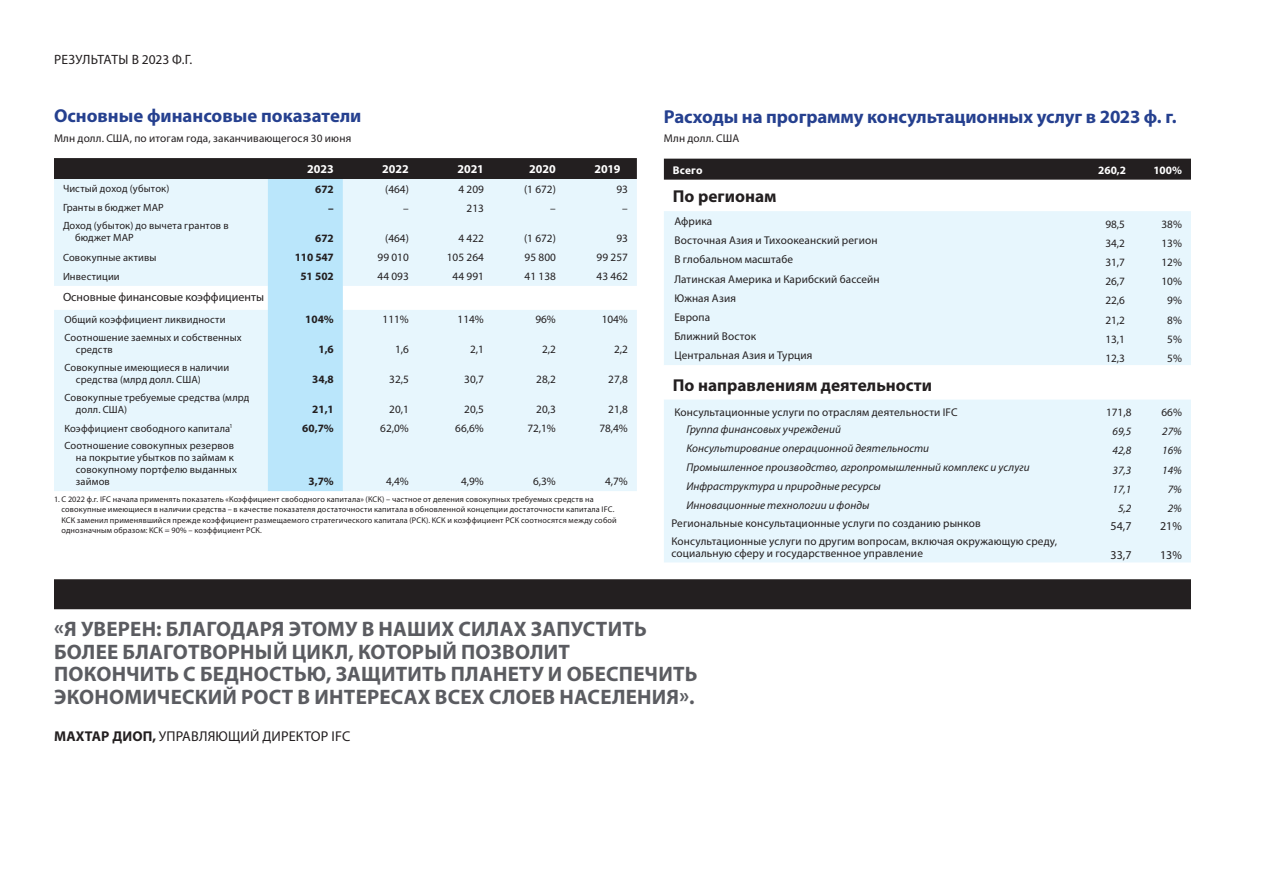
<style>
.page{position:relative;width:1263px;height:893px;background:#fff}
.page>*{position:absolute;margin:0;border:0;box-sizing:border-box;transform-origin:0 0}
.t1{font:700 21px/22.5px "Myriad Pro";letter-spacing:.01em;color:#5b5c61}
.t2{font:700 18.75px "Myriad Pro";letter-spacing:-.005em;color:#25408f}
.t3{font:700 17.25px "Myriad Pro";color:#231f20}
.t4{font:14.25px "Myriad Pro";letter-spacing:.01em;color:#231f20}
.t5{font:13.5px "Myriad Pro";letter-spacing:.005em;color:#231f20}
.t6{font:12px "Myriad Pro";color:#231f20}
.t7{font:700 12px "Myriad Pro";letter-spacing:.005em;color:#fff}
.t8{font:11.25px/12px "Myriad Pro";letter-spacing:.01em;color:#231f20}
.t9{font:italic 11.25px "Myriad Pro";letter-spacing:.005em;color:#231f20}
.t10{font:700 11.25px "Myriad Pro";color:#231f20}
.t11{font:700 11.25px "Myriad Pro";letter-spacing:.005em;color:#fff}
.t12{font:10.5px/12px "Myriad Pro";letter-spacing:.015em;color:#231f20}
.t13{font:8.25px/10.5px "Myriad Pro";letter-spacing:.02em;color:#231f20}
.s1{font-weight:700}
</style>
<div class="page">
<svg style="left:54px;top:158px;width:583px;height:333px;background:#d6e7ee"></svg>
<div style="left:664px;top:159px;width:527px;height:21px;background:#231f20"></div>
<div style="left:664px;top:211px;width:527px;height:154px;background:#e7f6fd"></div>
<div style="left:664px;top:400px;width:527px;height:162px;background:#e7f6fd"></div>
<div style="left:54px;top:579px;width:1137px;height:30px;background:#231f20"></div>
<p class="t5" style="left:54px;top:51px;width:139px">РЕЗУЛЬТАТЫ В 2023 Ф.Г.</p>
<h2 class="t2" style="left:54px;top:104px;width:309px">Основные финансовые показатели</h2>
<p class="t8" style="left:54px;top:132px;width:299px">Млн долл. США, по итогам года, заканчивающегося 30 июня</p>
<p class="t7" style="left:307px;top:161px;width:28px">2023</p>
<p class="t7" style="left:382px;top:161px;width:28px">2022</p>
<p class="t7" style="left:457px;top:161px;width:28px">2021</p>
<p class="t7" style="left:529px;top:161px;width:28px">2020</p>
<p class="t7" style="left:594px;top:161px;width:28px">2019</p>
<p class="t12" style="left:63px;top:183px;width:108px">Чистый доход (убыток)</p>
<p class="t10" style="left:315px;top:181px;width:20px">672</p>
<p class="t8" style="left:385px;top:183px;width:25px">(464)</p>
<p class="t8" style="left:458px;top:183px;width:27px">4 209</p>
<p class="t8" style="left:524px;top:183px;width:33px">(1 672)</p>
<p class="t8" style="left:616px;top:183px;width:13px">93</p>
<p class="t12" style="left:63px;top:202px;width:102px">Гранты в бюджет МАР</p>
<p class="t10" style="left:328px;top:201px;width:7px">–</p>
<p class="t8" style="left:403px;top:202px;width:7px">–</p>
<p class="t8" style="left:467px;top:202px;width:19px">213</p>
<p class="t8" style="left:550px;top:202px;width:7px">–</p>
<p class="t8" style="left:622px;top:202px;width:7px">–</p>
<p class="t12" style="left:75px;top:220px;width:155px;text-indent:-12px">Доход (убыток) до вычета грантов в бюджет МАР</p>
<p class="t10" style="left:315px;top:231px;width:20px">672</p>
<p class="t8" style="left:385px;top:232px;width:25px">(464)</p>
<p class="t8" style="left:458px;top:232px;width:27px">4 422</p>
<p class="t8" style="left:524px;top:232px;width:33px">(1 672)</p>
<p class="t8" style="left:616px;top:232px;width:13px">93</p>
<p class="t12" style="left:63px;top:251px;width:95px">Совокупные активы</p>
<p class="t10" style="left:295px;top:250px;width:41px">110 547</p>
<p class="t8" style="left:378px;top:251px;width:33px">99 010</p>
<p class="t8" style="left:447px;top:251px;width:39px">105 264</p>
<p class="t8" style="left:525px;top:251px;width:33px">95 800</p>
<p class="t8" style="left:597px;top:251px;width:33px">99 257</p>
<p class="t12" style="left:63px;top:270px;width:58px">Инвестиции</p>
<p class="t10" style="left:300px;top:269px;width:35px">51 502</p>
<p class="t8" style="left:378px;top:270px;width:33px">44 093</p>
<p class="t8" style="left:453px;top:270px;width:33px">44 991</p>
<p class="t8" style="left:525px;top:270px;width:33px">41 138</p>
<p class="t8" style="left:597px;top:270px;width:33px">43 462</p>
<p class="t6" style="left:63px;top:289px;width:202px">Основные финансовые коэффициенты</p>
<p class="t12" style="left:64px;top:314px;width:163px">Общий коэффициент ликвидности</p>
<p class="t10" style="left:305px;top:312px;width:30px">104%</p>
<p class="t8" style="left:383px;top:313px;width:28px">111%</p>
<p class="t8" style="left:458px;top:313px;width:28px">114%</p>
<p class="t8" style="left:535px;top:313px;width:22px">96%</p>
<p class="t8" style="left:602px;top:313px;width:28px">104%</p>
<p class="t12" style="left:76px;top:331px;width:167px;text-indent:-11px">Соотношение заемных и собственных средств</p>
<p class="t10" style="left:318px;top:342px;width:17px">1,6</p>
<p class="t8" style="left:395px;top:343px;width:15px">1,6</p>
<p class="t8" style="left:470px;top:343px;width:15px">2,1</p>
<p class="t8" style="left:542px;top:343px;width:15px">2,2</p>
<p class="t8" style="left:614px;top:343px;width:15px">2,2</p>
<p class="t12" style="left:76px;top:361px;width:155px;text-indent:-11px">Совокупные имеющиеся в наличии средства (млрд долл. США)</p>
<p class="t10" style="left:312px;top:372px;width:23px">34,8</p>
<p class="t8" style="left:389px;top:373px;width:21px">32,5</p>
<p class="t8" style="left:464px;top:373px;width:21px">30,7</p>
<p class="t8" style="left:536px;top:373px;width:21px">28,2</p>
<p class="t8" style="left:608px;top:373px;width:21px">27,8</p>
<p class="t12" style="left:76px;top:391px;width:175px;text-indent:-11px">Совокупные требуемые средства (млрд долл. США)</p>
<p class="t10" style="left:312px;top:401px;width:23px">21,1</p>
<p class="t8" style="left:389px;top:403px;width:21px">20,1</p>
<p class="t8" style="left:464px;top:403px;width:21px">20,5</p>
<p class="t8" style="left:536px;top:403px;width:21px">20,3</p>
<p class="t8" style="left:608px;top:403px;width:21px">21,8</p>
<p class="t12" style="left:64px;top:422px;width:170px">Коэффициент свободного капитала<sup>1</sup></p>
<p class="t10" style="left:302px;top:421px;width:33px">60,7%</p>
<p class="t8" style="left:380px;top:422px;width:30px">62,0%</p>
<p class="t8" style="left:455px;top:422px;width:30px">66,6%</p>
<p class="t8" style="left:527px;top:422px;width:30px">72,1%</p>
<p class="t8" style="left:599px;top:422px;width:30px">78,4%</p>
<p class="t12" style="left:76px;top:440px;width:163px;text-indent:-11px">Соотношение совокупных резервов на покрытие убытков по займам к совокупному портфелю выданных займов</p>
<p class="t10" style="left:309px;top:474px;width:27px">3,7%</p>
<p class="t8" style="left:386px;top:475px;width:24px">4,4%</p>
<p class="t8" style="left:461px;top:475px;width:24px">4,9%</p>
<p class="t8" style="left:533px;top:475px;width:24px">6,3%</p>
<p class="t8" style="left:605px;top:475px;width:24px">4,7%</p>
<p class="t13" style="left:61px;top:493px;width:557px;text-indent:-7px">1. С 2022 ф.г. IFC начала применять показатель «Коэффициент свободного капитала» (КСК) – частное от деления совокупных требуемых средств на совокупные имеющиеся в наличии средства – в качестве показателя достаточности капитала в обновленной концепции достаточности капитала IFC.<br>КСК заменил применявшийся прежде коэффициент размещаемого стратегического капитала (РСК). КСК и коэффициент РСК соотносятся между собой однозначным образом: КСК = 90% – коэффициент РСК.</p>
<h2 class="t2" style="left:664px;top:104px;width:514px">Расходы на программу консультационных услуг в 2023 ф. г.</h2>
<p class="t8" style="left:664px;top:132px;width:77px">Млн долл. США</p>
<p class="t11" style="left:673px;top:162px;width:31px">Всего</p>
<p class="t11" style="left:1098px;top:162px;width:29px">260,2</p>
<p class="t11" style="left:1153px;top:162px;width:30px">100%</p>
<h3 class="t3" style="left:673px;top:185px;width:105px">По регионам</h3>
<p class="t8" style="left:674px;top:215px;width:39px">Африка</p>
<p class="t8" style="left:1105px;top:218px;width:21px">98,5</p>
<p class="t8" style="left:1161px;top:218px;width:22px">38%</p>
<p class="t8" style="left:674px;top:234px;width:205px">Восточная Азия и Тихоокеанский регион</p>
<p class="t8" style="left:1105px;top:237px;width:21px">34,2</p>
<p class="t8" style="left:1161px;top:237px;width:22px">13%</p>
<p class="t8" style="left:674px;top:253px;width:120px">В глобальном масштабе</p>
<p class="t8" style="left:1105px;top:256px;width:21px">31,7</p>
<p class="t8" style="left:1161px;top:256px;width:22px">12%</p>
<p class="t8" style="left:674px;top:273px;width:207px">Латинская Америка и Карибский бассейн</p>
<p class="t8" style="left:1105px;top:275px;width:21px">26,7</p>
<p class="t8" style="left:1161px;top:275px;width:22px">10%</p>
<p class="t8" style="left:674px;top:292px;width:63px">Южная Азия</p>
<p class="t8" style="left:1105px;top:294px;width:21px">22,6</p>
<p class="t8" style="left:1167px;top:294px;width:16px">9%</p>
<p class="t8" style="left:674px;top:311px;width:37px">Европа</p>
<p class="t8" style="left:1105px;top:314px;width:21px">21,2</p>
<p class="t8" style="left:1167px;top:314px;width:16px">8%</p>
<p class="t8" style="left:674px;top:330px;width:83px">Ближний Восток</p>
<p class="t8" style="left:1105px;top:333px;width:21px">13,1</p>
<p class="t8" style="left:1167px;top:333px;width:16px">5%</p>
<p class="t8" style="left:674px;top:349px;width:140px">Центральная Азия и Турция</p>
<p class="t8" style="left:1105px;top:352px;width:21px">12,3</p>
<p class="t8" style="left:1167px;top:352px;width:16px">5%</p>
<h3 class="t3" style="left:673px;top:373px;width:261px">По направлениям деятельности</h3>
<p class="t8" style="left:674px;top:406px;width:285px">Консультационные услуги по отраслям деятельности IFC</p>
<p class="t8" style="left:1106px;top:406px;width:27px">171,8</p>
<p class="t8" style="left:1161px;top:406px;width:22px">66%</p>
<p class="t9" style="left:686px;top:422px;width:156px">Группа финансовых учреждений</p>
<p class="t9" style="left:1112px;top:425px;width:20px">69,5</p>
<p class="t9" style="left:1162px;top:425px;width:21px">27%</p>
<p class="t9" style="left:686px;top:441px;width:244px">Консультирование операционной деятельности</p>
<p class="t9" style="left:1112px;top:444px;width:20px">42,8</p>
<p class="t9" style="left:1162px;top:444px;width:21px">16%</p>
<p class="t9" style="left:686px;top:460px;width:345px">Промышленное производство, агропромышленный комплекс и услуги</p>
<p class="t9" style="left:1112px;top:463px;width:20px">37,3</p>
<p class="t9" style="left:1162px;top:463px;width:21px">14%</p>
<p class="t9" style="left:686px;top:479px;width:196px">Инфраструктура и природные ресурсы</p>
<p class="t9" style="left:1112px;top:482px;width:20px">17,1</p>
<p class="t9" style="left:1168px;top:482px;width:16px">7%</p>
<p class="t9" style="left:686px;top:499px;width:185px">Инновационные технологии и фонды</p>
<p class="t9" style="left:1118px;top:501px;width:15px">5,2</p>
<p class="t9" style="left:1168px;top:501px;width:16px">2%</p>
<p class="t8" style="left:671px;top:517px;width:311px">Региональные консультационные услуги по созданию рынков</p>
<p class="t6" style="left:1110px;top:518px;width:22px">54,7</p>
<p class="t6" style="left:1160px;top:518px;width:23px">21%</p>
<p class="t8" style="left:671px;top:535px;width:387px">Консультационные услуги по другим вопросам, включая окружающую среду, социальную сферу и государственное управление</p>
<p class="t6" style="left:1110px;top:548px;width:22px">33,7</p>
<p class="t6" style="left:1160px;top:548px;width:23px">13%</p>
<h1 class="t1" style="left:54px;top:617px;width:645px">«Я УВЕРЕН: БЛАГОДАРЯ ЭТОМУ В НАШИХ СИЛАХ ЗАПУСТИТЬ БОЛЕЕ БЛАГОТВОРНЫЙ ЦИКЛ, КОТОРЫЙ ПОЗВОЛИТ ПОКОНЧИТЬ С БЕДНОСТЬЮ, ЗАЩИТИТЬ ПЛАНЕТУ И ОБЕСПЕЧИТЬ ЭКОНОМИЧЕСКИЙ РОСТ В ИНТЕРЕСАХ ВСЕХ СЛОЕВ НАСЕЛЕНИЯ».</h1>
<p class="t4" style="left:54px;top:728px;width:298px"><span class="s1">МАХТАР ДИОП,</span> УПРАВЛЯЮЩИЙ ДИРЕКТОР IFC</p>
</div>
